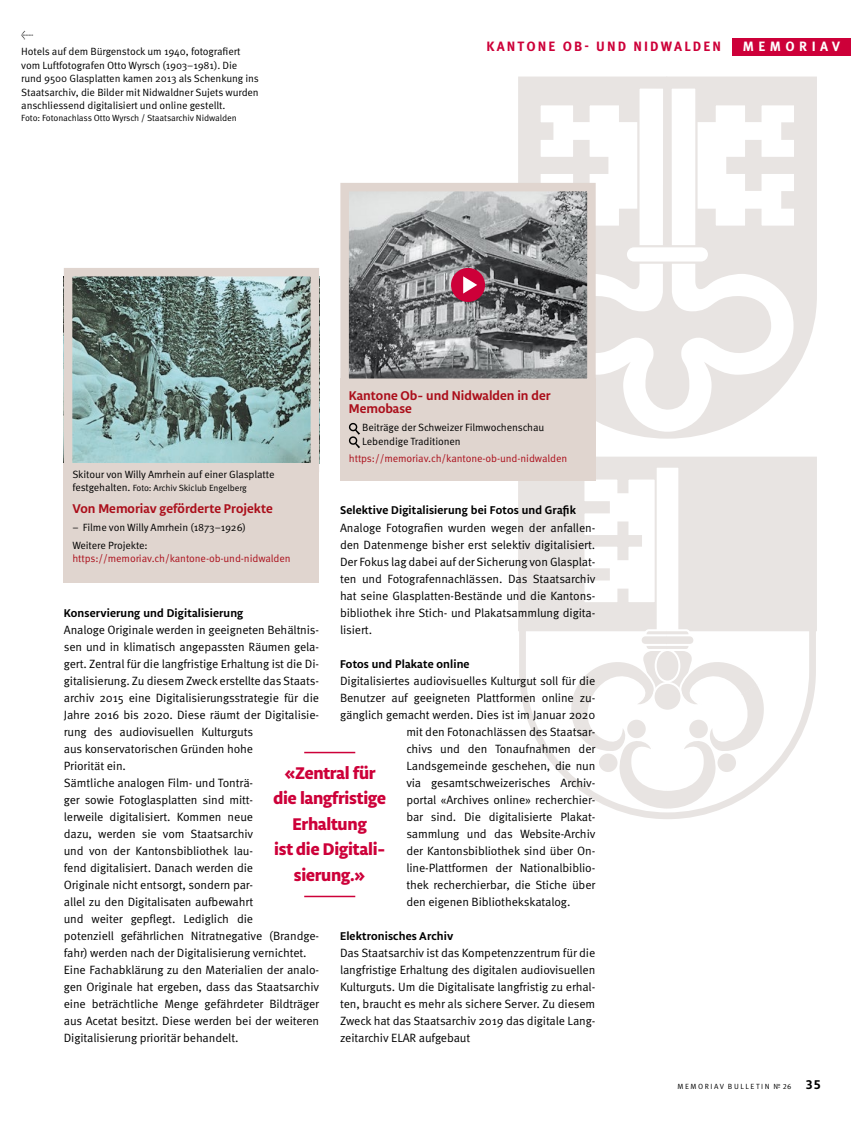
<style>
.page{position:relative;width:851px;height:1127px;background:#fff}
.page>*{position:absolute;margin:0;border:0;box-sizing:border-box;transform-origin:0 0}
.t1{font:800 18px/25.5px "Libertad";letter-spacing:-.01em;color:#cd0039;text-align:center}
.t2{font:700 13.5px/13.5px "Libertad";color:#ab0f1b}
.t3{font:700 13.5px "Meta Pro";letter-spacing:.16em;color:#cd0039}
.t4{font:700 13.5px "Meta Pro";letter-spacing:.33em;color:#fff}
.t5{font:12px/17px "Meta Pro";letter-spacing:-.01em;color:#000;text-align:justify}
.t6{font:700 12px "Libertad";letter-spacing:.01em;color:#000}
.t7{font:10.5px/13.5px "Meta Pro";letter-spacing:-.01em;color:#000}
.t8{font:10.5px "Meta Pro";letter-spacing:-.01em;color:#ab0f1b}
.t9{font:9px "Meta Pro";letter-spacing:-.015em;color:#000}
.t10{font:7.5px "Meta Pro";letter-spacing:.21em;color:#000}
.s1{font-size:10.5px}
.s2{font-family:"Libertad";font-weight:700;font-size:13.5px}
</style>
<div class="page">
<svg style="left:518px;top:77px;width:298px;height:362px"></svg>
<svg style="left:538px;top:85px;width:258px;height:350px"></svg>
<div style="left:625px;top:246px;width:84px;height:17px;background:#fff;border-radius:8px"></div>
<div style="left:624px;top:245px;width:86px;height:19px;border:2px solid #e8e4e2;border-radius:8px"></div>
<svg style="left:519px;top:631px;width:296px;height:188px"></svg>
<div style="left:518px;top:457px;width:298px;height:174px;background:#e8e4e2"></div>
<svg style="left:563px;top:465px;width:208px;height:346px"></svg>
<div style="left:688px;top:719px;width:20px;height:20px;background:#e8e4e2;border-radius:50%"></div>
<div style="left:687px;top:718px;width:22px;height:22px;border:2px solid #fff;border-radius:50%"></div>
<div style="left:716px;top:752px;width:21px;height:21px;background:#e8e4e2;border-radius:50%"></div>
<div style="left:715px;top:751px;width:23px;height:23px;border:2px solid #fff;border-radius:50%"></div>
<div style="left:655px;top:650px;width:24px;height:31px;background:#e8e4e2;border-radius:50%"></div>
<div style="left:654px;top:649px;width:26px;height:33px;border:2px solid #fff;border-radius:50%"></div>
<div style="left:653px;top:683px;width:28px;height:28px;background:#e8e4e2;border-radius:50%"></div>
<div style="left:652px;top:682px;width:30px;height:30px;border:2px solid #fff;border-radius:50%"></div>
<div style="left:731px;top:38px;width:119px;height:17px;background:#cd0039"></div>
<div style="left:340px;top:378px;width:255px;height:102px;background:#e0d5cf"></div>
<svg style="left:348px;top:422px;width:12px;height:26px"></svg>
<img style="left:350px;top:193px;width:235px;height:184px">
<div style="left:340px;top:183px;width:255px;height:204px;border:9px solid #e0d5cf"></div>
<img style="left:74px;top:278px;width:235px;height:184px">
<div style="left:64px;top:268px;width:255px;height:204px;border:9px solid #e0d5cf"></div>
<div style="left:451px;top:268px;width:34px;height:34px;background:#cd0039;border-radius:50%"></div>
<svg style="left:463px;top:276px;width:14px;height:18px"></svg>
<hr style="left:304px;top:752px;width:51px;height:1px;background:#cd0039">
<hr style="left:304px;top:896px;width:51px;height:1px;background:#cd0039">
<div style="left:64px;top:463px;width:255px;height:120px;background:#e0d5cf"></div>
<p class="t7" style="left:21px;top:28px;width:14px">←</p>
<p class="t7" style="left:21px;top:45px;width:221px">Hotels auf dem Bürgenstock um 1940, fotografiert</p>
<p class="t7" style="left:21px;top:59px;width:239px">vom Luftfotografen Otto Wyrsch (1903–1981). Die rund 9500 Glasplatten kamen 2013 als Schenkung ins Staatsarchiv, die Bilder mit Nidwaldner Sujets wurden anschliessend digitalisiert und online gestellt.</p>
<p class="t9" style="left:21px;top:112px;width:217px">Foto: Fotonachlass Otto Wyrsch / Staatsarchiv Nidwalden</p>
<p class="t3" style="left:486px;top:38px;width:236px">KANTONE OB- UND NIDWALDEN</p>
<p class="t4" style="left:742px;top:38px;width:99px">MEMORIAV</p>
<p class="t2" style="left:349px;top:388px;width:203px">Kantone Ob- und Nidwalden in der<br>Memobase</p>
<p class="t7" style="left:362px;top:421px;width:183px">Beiträge der Schweizer Filmwochenschau<br>Lebendige Traditionen</p>
<p class="t8" style="left:349px;top:452px;width:220px">https://memoriav.ch/kantone-ob-und-nidwalden</p>
<p class="t7" style="left:72px;top:468px;width:204px">Skitour von Willy Amrhein auf einer Glasplatte</p>
<p class="t9" style="left:72px;top:482px;width:176px"><span class="s1">festgehalten.</span> Foto: Archiv Skiclub Engelberg</p>
<p class="t2" style="left:72px;top:501px;width:202px">Von Memoriav geförderte Projekte</p>
<p class="t7" style="left:72px;top:519px;width:175px;line-height:17.7px">– Filme von Willy Amrhein (1873–1926)<br>Weitere Projekte:</p>
<p class="t8" style="left:72px;top:552px;width:220px">https://memoriav.ch/kantone-ob-und-nidwalden</p>
<p class="t6" style="left:340px;top:502px;width:237px">Selektive Digitalisierung bei Fotos und Grafik</p>
<p class="t5" style="left:340px;top:519px;width:257px">Analoge Fotografien wurden wegen der anfallen&shy;den Datenmenge bisher erst selektiv digitalisiert.<br>Der Fokus lag dabei auf der Sicherung von Glasplat&shy;ten und Fotografennachlässen. Das Staatsarchiv hat seine Glasplatten-Bestände und die Kantons&shy;bibliothek ihre Stich- und Plakatsammlung digita&shy;lisiert.</p>
<p class="t6" style="left:340px;top:655px;width:131px">Fotos und Plakate online</p>
<p class="t5" style="left:340px;top:672px;width:257px">Digitalisiertes audiovisuelles Kulturgut soll für die</p>
<p class="t5" style="left:340px;top:689px;width:257px">Benutzer auf geeigneten Plattformen online zu-</p>
<p class="t5" style="left:340px;top:706px;width:257px">gänglich gemacht werden. Dies ist im Januar 2020</p>
<p class="t5" style="left:406px;top:723px;width:190px">mit den Fotonachlässen des Staatsar-</p>
<p class="t5" style="left:406px;top:740px;width:190px">chivs und den Tonaufnahmen der</p>
<p class="t5" style="left:406px;top:757px;width:190px">Landsgemeinde geschehen, die nun</p>
<p class="t5" style="left:406px;top:774px;width:190px">via gesamtschweizerisches Archiv-</p>
<p class="t5" style="left:406px;top:791px;width:190px">portal «Archives online» recherchier-</p>
<p class="t5" style="left:406px;top:808px;width:190px">bar sind. Die digitalisierte Plakat-</p>
<p class="t5" style="left:406px;top:825px;width:190px">sammlung und das Website-Archiv</p>
<p class="t5" style="left:406px;top:842px;width:190px">der Kantonsbibliothek sind über On-</p>
<p class="t5" style="left:406px;top:859px;width:190px">line-Plattformen der Nationalbiblio-</p>
<p class="t5" style="left:406px;top:876px;width:190px">thek recherchierbar, die Stiche über</p>
<p class="t5" style="left:406px;top:893px;width:165px">den eigenen Bibliothekskatalog.</p>
<p class="t6" style="left:340px;top:927px;width:115px">Elektronisches Archiv</p>
<p class="t5" style="left:340px;top:944px;width:257px">Das Staatsarchiv ist das Kompetenzzentrum für die langfristige Erhaltung des digitalen audiovisuellen Kulturguts. Um die Digitalisate langfristig zu erhal&shy;ten, braucht es mehr als sichere Server. Zu diesem Zweck hat das Staatsarchiv 2019 das digitale Lang&shy;zeitarchiv ELAR aufgebaut</p>
<p class="t6" style="left:64px;top:604px;width:181px">Konservierung und Digitalisierung</p>
<p class="t5" style="left:64px;top:621px;width:257px;text-align:left">Analoge Originale werden in geeigneten Behältnis&shy;sen und in klimatisch angepassten Räumen gela&shy;gert. Zentral für die langfristige Erhaltung ist die Di&shy;gitalisierung. Zu diesem Zweck erstellte das Staats&shy;archiv 2015 eine Digitalisierungsstrategie für die Jahre 2016 bis 2020. Diese räumt der Digitalisie&shy;rung des audiovisuellen Kulturguts<br>aus konservatorischen Gründen hohe<br>Priorität ein.<br>Sämtliche analogen Film- und Tonträ-<br>ger sowie Fotoglasplatten sind mitt-<br>lerweile digitalisiert. Kommen neue<br>dazu, werden sie vom Staatsarchiv<br>und von der Kantonsbibliothek lau-<br>fend digitalisiert. Danach werden die<br>Originale nicht entsorgt, sondern par-<br>allel zu den Digitalisaten aufbewahrt<br>und weiter gepflegt. Lediglich die<br>potenziell gefährlichen Nitratnegative (Brandge&shy;fahr) werden nach der Digitalisierung vernichtet.<br>Eine Fachabklärung zu den Materialien der analo&shy;gen Originale hat ergeben, dass das Staatsarchiv eine beträchtliche Menge gefährdeter Bildträger aus Acetat besitzt. Diese werden bei der weiteren Digitalisierung prioritär behandelt.</p>
<h1 class="t1" style="left:273px;top:759px;width:114px">«Zentral für die langfristige<br>Erhaltung<br>ist die Digitali&shy;sierung.»</h1>
<p class="t10" style="left:677px;top:1081px;width:145px">MEMORIAV BULLETIN №26 <span class="s2">35</span></p>
</div>
